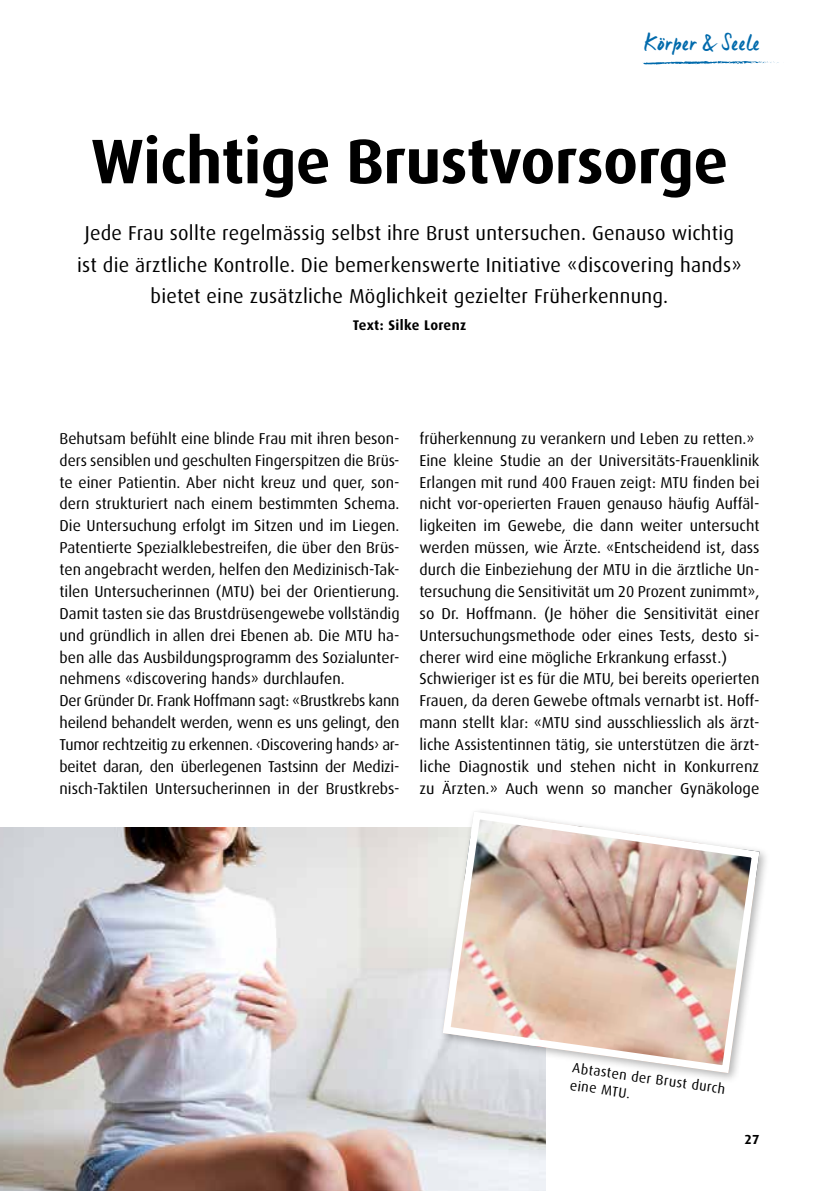
<style>
.page{position:relative;width:819px;height:1191px;background:#fff}
.page>*{position:absolute;margin:0;border:0;box-sizing:border-box;transform-origin:0 0}
.t1{font:700 63px "Dax";letter-spacing:-.01em;color:#000}
.t2{font:22.75px "Manus";letter-spacing:.05em;color:#006aac}
.t3{font:20.12px/31.5px "Dax";letter-spacing:.01em;color:#000;text-align:center}
.t4{font:15.75px/21.9px "Dax";color:#000}
.t5{font:14px/17.5px "Dax";color:#000}
.t6{font:700 14px "Dax";letter-spacing:.025em;color:#000}
.t7{font:700 13.12px "Dax";color:#000}
</style>
<div class="page">
<img style="left:0;top:827px;width:545px;height:364px">
<div style="left:438px;top:807px;width:332px;height:277px;background:#000;opacity:.3"></div>
<svg style="left:439px;top:807px;width:324px;height:270px"></svg>
<svg style="left:642px;top:61px;width:137px;height:4px"></svg>
<h2 class="t2" style="left:644px;top:28px;width:116px">Körper &amp; Seele</h2>
<h1 class="t1" style="left:91px;top:126px;width:638px">Wichtige Brustvorsorge</h1>
<p class="t3" style="left:77px;top:218px;width:666px">Jede Frau sollte regelmässig selbst ihre Brust untersuchen. Genauso wichtig ist die ärztliche Kontrolle. Die bemerkenswerte Initiative «discovering hands» bietet eine zusätzliche Möglichkeit gezielter Früherkennung.</p>
<p class="t6" style="left:353px;top:317px;width:115px">Text: Silke Lorenz</p>
<p class="t4" style="left:60px;top:427px;width:341px">Behutsam befühlt eine blinde Frau mit ihren beson&shy;ders sensiblen und geschulten Fingerspitzen die Brüs&shy;te einer Patientin. Aber nicht kreuz und quer, son&shy;dern strukturiert nach einem bestimmten Schema.<br>Die Untersuchung erfolgt im Sitzen und im Liegen.<br>Patentierte Spezialklebestreifen, die über den Brüs&shy;ten angebracht werden, helfen den Medizinisch-Tak&shy;tilen Untersucherinnen (MTU) bei der Orientierung.<br>Damit tasten sie das Brustdrüsengewebe vollständig und gründlich in allen drei Ebenen ab. Die MTU ha&shy;ben alle das Ausbildungsprogramm des Sozialunter&shy;nehmens «discovering hands» durchlaufen.<br>Der Gründer Dr. Frank Hoffmann sagt: «Brustkrebs kann heilend behandelt werden, wenn es uns gelingt, den Tumor rechtzeitig zu erkennen. ‹Discovering hands› ar&shy;beitet daran, den überlegenen Tastsinn der Medizi&shy;nisch-Taktilen Untersucherinnen in der Brustkrebs-</p>
<p class="t4" style="left:419px;top:427px;width:341px">früherkennung zu verankern und Leben zu retten.» Eine kleine Studie an der Universitäts-Frauenklinik Erlangen mit rund 400 Frauen zeigt: MTU finden bei nicht vor-operierten Frauen genauso häufig Auffäl&shy;ligkeiten im Gewebe, die dann weiter untersucht werden müssen, wie Ärzte. «Entscheidend ist, dass durch die Einbeziehung der MTU in die ärztliche Un&shy;tersuchung die Sensitivität um 20 Prozent zunimmt», so Dr. Hoffmann. (Je höher die Sensitivität einer Untersuchungsmethode oder eines Tests, desto si&shy;cherer wird eine mögliche Erkrankung erfasst.)<br>Schwieriger ist es für die MTU, bei bereits operierten Frauen, da deren Gewebe oftmals vernarbt ist. Hoff&shy;mann stellt klar: «MTU sind ausschliesslich als ärzt&shy;liche Assistentinnen tätig, sie unterstützen die ärzt&shy;liche Diagnostik und stehen nicht in Konkurrenz zu Ärzten.» Auch wenn so mancher Gynäkologe</p>
<p class="t5" style="left:574px;top:1059px;width:156px;rotate:8deg">Abtasten der Brust durch eine MTU.</p>
<p class="t7" style="left:744px;top:1132px;width:16px">27</p>
</div>
